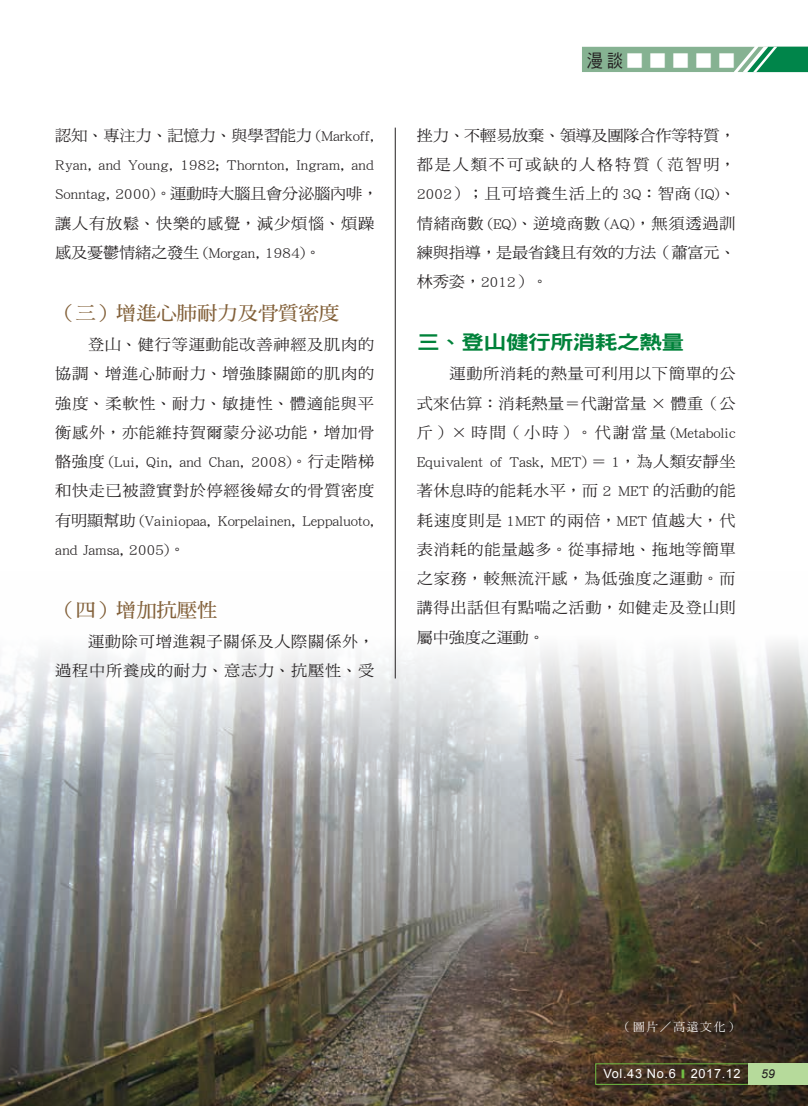
<style>
.page{position:relative;width:808px;height:1106px;background:#fff}
.page>*{position:absolute;margin:0;border:0;box-sizing:border-box;transform-origin:0 0}
.t1{font:19.5px "DF Ming Std W7";letter-spacing:-.01em;color:#826039;scale:1.05 1}
.t2{font:19.5px "DF Hei Std W9";letter-spacing:-.05em;color:#00823a;scale:1.2 1}
.t3{font:15.45px/29.2px "DF Ming Std W5";letter-spacing:-.01em;color:#231f20;text-align:justify;scale:1.05 1}
.t4{font:15.45px/29.2px "DF Ming Std W5";letter-spacing:.045em;color:#231f20;text-align:right;scale:1.05 1}
.t5{font:700 14.4px "AR Hei B5";color:#fff}
.t6{font:12.75px "Arial";letter-spacing:.05em;color:#fff}
.t7{font:italic 12.15px "Arial";color:#231f20}
.t8{font:11.7px "DF Ming Std W5";letter-spacing:.15em;color:#fff}
.s1{font-family:"DF Hei Std W5";font-weight:400;font-size:18px;color:#231f20}
.s2{font-family:"AR Hei B5";font-weight:700;font-size:10.65px;color:#71bf44}
</style>
<div class="page">
<img style="left:0;top:572px;width:808px;height:534px">
<hr style="left:395px;top:128px;width:1px;height:550px;background:#231f20">
<svg style="left:582px;top:47px;width:226px;height:25px;background:#70ac88"></svg>
<div style="left:595px;top:1063px;width:158px;height:21px;border:1px solid #71bf44"></div>
<div style="left:748px;top:1063px;width:60px;height:21px;background:#b6da9b"></div>
<p class="t3" style="left:55px;top:120px;width:309px;text-align:left">認知、專注力、記憶力、與學習能力 (Markoff,<br>Ryan, and Young, 1982; Thornton, Ingram, and<br>Sonntag, 2000)。運動時大腦且會分泌腦內啡，讓人有放鬆、快樂的感覺，減少煩惱、煩躁感及憂鬱情緒之發生 (Morgan, 1984)。</p>
<p class="t1" style="left:55px;top:302px;width:272px">（三）增進心肺耐力及骨質密度</p>
<p class="t3" style="left:55px;top:329px;width:305px;text-indent:33px">登山、健行等運動能改善神經及肌肉的協調、增進心肺耐力、增強膝關節的肌肉的強度、柔軟性、耐力、敏捷性、體適能與平衡感外，亦能維持賀爾蒙分泌功能，增加骨骼強度 (Lui, Qin, and Chan, 2008)。行走階梯和快走已被證實對於停經後婦女的骨質密度有明顯幫助 (Vainiopaa, Korpelainen, Leppaluoto, and Jamsa, 2005)。</p>
<p class="t1" style="left:55px;top:599px;width:156px">（四）增加抗壓性</p>
<p class="t4" style="left:55px;top:626px;width:305px">運動除可增進親子關係及人際關係外，<br>過程中所養成的耐力、意志力、抗壓性、受</p>
<p class="t5" style="left:587px;top:53px;width:149px"><span class="s1">漫談</span>█████</p>
<p class="t3" style="left:417px;top:120px;width:305px">挫力、不輕易放棄、領導及團隊合作等特質，都是人類不可或缺的人格特質（范智明，2002）；且可培養生活上的 3Q：智商 (IQ)、情緒商數 (EQ)、逆境商數 (AQ)，無須透過訓練與指導，是最省錢且有效的方法（蕭富元、林秀姿，2012）。</p>
<p class="t2" style="left:417px;top:332px;width:225px">三、登山健行所消耗之熱量</p>
<p class="t3" style="left:417px;top:359px;width:305px;text-indent:33px">運動所消耗的熱量可利用以下簡單的公式來估算：消耗熱量＝代謝當量 × 體重（公斤）× 時間（小時）。代謝當量 (Metabolic Equivalent of Task, MET) ＝ 1，為人類安靜坐著休息時的能耗水平，而 2 MET 的活動的能耗速度則是 1MET 的兩倍，MET 值越大，代表消耗的能量越多。從事掃地、拖地等簡單之家務，較無流汗感，為低強度之運動。而講得出話但有點喘之活動，如健走及登山則屬中強度之運動。</p>
<p class="t8" style="left:620px;top:1020px;width:121px">（圖片／高遠文化）</p>
<p class="t6" style="left:603px;top:1065px;width:139px">Vol.43 No.6 <span class="s2">■</span> 2017.12</p>
<p class="t7" style="left:761px;top:1065px;width:15px">59</p>
</div>
